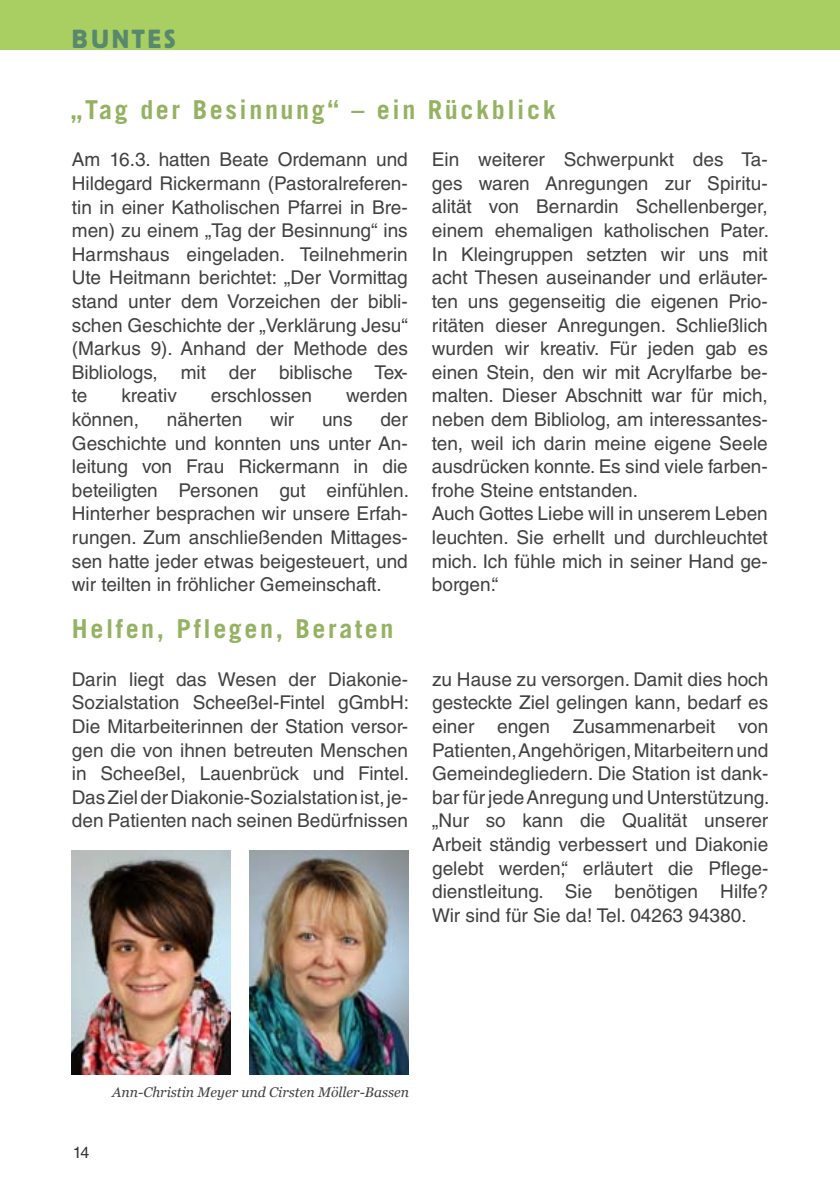
<style>
.page{position:relative;width:840px;height:1191px;background:#fff}
.page>*{position:absolute;margin:0;border:0;box-sizing:border-box;transform-origin:0 0}
.t1{font:700 26px "Trade Gothic LT Pro";letter-spacing:.1em;color:#94b261}
.t2{font:26px "Block Pro";color:#58886d}
.t3{font:19px/23.6px "Helvetica LT Std";color:#414142;text-align:justify}
.t4{font:16px "Helvetica LT Std";color:#000}
.t5{font:italic 14px "Georgia";color:#414142}
</style>
<div class="page">
<div style="left:0;top:0;width:839px;height:49px;background:#a9cf62"></div>
<img style="left:72px;top:850px;width:159px;height:224px">
<img style="left:249px;top:850px;width:159px;height:224px">
<h1 class="t2" style="left:72px;top:22px;width:105px">BU NTES</h1>
<h1 class="t1" style="left:71px;top:94px;width:486px">„Tag der Besinnung“ – ein Rückblick</h1>
<p class="t3" style="left:72px;top:148px;width:337px">Am 16.3. hatten Beate Ordemann und Hildegard Rickermann (Pastoralreferen&shy;tin in einer Katholischen Pfarrei in Bre&shy;men) zu einem „Tag der Besinnung“ ins Harmshaus eingeladen. Teilnehmerin Ute Heitmann berichtet: „Der Vormittag stand unter dem Vorzeichen der bibli&shy;schen Geschichte der „Verklärung Jesu“ (Markus 9). Anhand der Methode des Bibliologs, mit der biblische Tex&shy;te</p>
<p class="t3" style="left:431px;top:148px;width:338px;text-align:left">Ein weiterer Schwerpunkt des Ta&shy;ges waren Anregungen zur Spiritu&shy;alität von Bernardin Schellenberger, einem ehemaligen katholischen Pater.<br>In Kleingruppen setzten wir uns mit acht Thesen auseinander und erläuter&shy;ten uns gegenseitig die eigenen Prio&shy;ritäten dieser Anregungen. Schließlich wurden wir kreativ. Für jeden gab es einen Stein, den wir mit Acrylfarbe be&shy;malten. Dieser Abschnitt war für mich, neben dem Bibliolog, am interessantes&shy;ten, weil ich darin meine eigene Seele ausdrücken konnte. Es sind viele farben&shy;frohe Steine entstanden.<br>Auch Gottes Liebe will in unserem Leben leuchten. Sie erhellt und durchleuchtet mich. Ich fühle mich in seiner Hand ge&shy;borgen.“</p>
<p class="t3" style="left:121px;top:384px;width:57px">kreativ</p>
<p class="t3" style="left:211px;top:384px;width:102px">erschlossen</p>
<p class="t3" style="left:346px;top:384px;width:63px">werden</p>
<p class="t3" style="left:72px;top:407px;width:69px">können,</p>
<p class="t3" style="left:167px;top:407px;width:77px">näherten</p>
<p class="t3" style="left:270px;top:407px;width:26px">wir</p>
<p class="t3" style="left:322px;top:407px;width:32px">uns</p>
<p class="t3" style="left:72px;top:407px;width:338px;text-indent:308px">der Geschichte und konnten uns unter An&shy;leitung von Frau Rickermann in die beteiligten Personen gut einfühlen.<br>Hinterher besprachen wir unsere Erfah&shy;rungen. Zum anschließenden Mittages&shy;sen hatte jeder etwas beigesteuert, und wir teilten in fröhlicher Gemeinschaft.</p>
<h1 class="t1" style="left:72px;top:613px;width:323px">Helfen, Pflegen, Beraten</h1>
<p class="t3" style="left:72px;top:667px;width:338px">Darin liegt das Wesen der Diakonie-Sozialstation Scheeßel-Fintel gGmbH:<br>Die Mitarbeiterinnen der Station versor&shy;gen die von ihnen betreuten Menschen in Scheeßel, Lauenbrück und Fintel.<br>Das Ziel der Diakonie-Sozialstation ist, je&shy;den Patienten nach seinen Bedürfnissen</p>
<p class="t3" style="left:432px;top:667px;width:338px">zu Hause zu versorgen. Damit dies hoch gesteckte Ziel gelingen kann, bedarf es einer engen Zusammenarbeit von Patienten, Angehörigen, Mitarbeitern und Gemeindegliedern. Die Station ist dank&shy;bar für jede Anregung und Unterstützung. „Nur so kann die Qualität unserer Arbeit ständig verbessert und Diakonie gelebt werden,“ erläutert die Pflege&shy;dienstleitung. Sie benötigen Hilfe?<br>Wir sind für Sie da! Tel. 04263 94380.</p>
<p class="t4" style="left:72px;top:1143px;width:19px">14</p>
<p class="t5" style="left:112px;top:1083px;width:298px">Ann-Christin Meyer und Cirsten Möller-Bassen</p>
</div>
